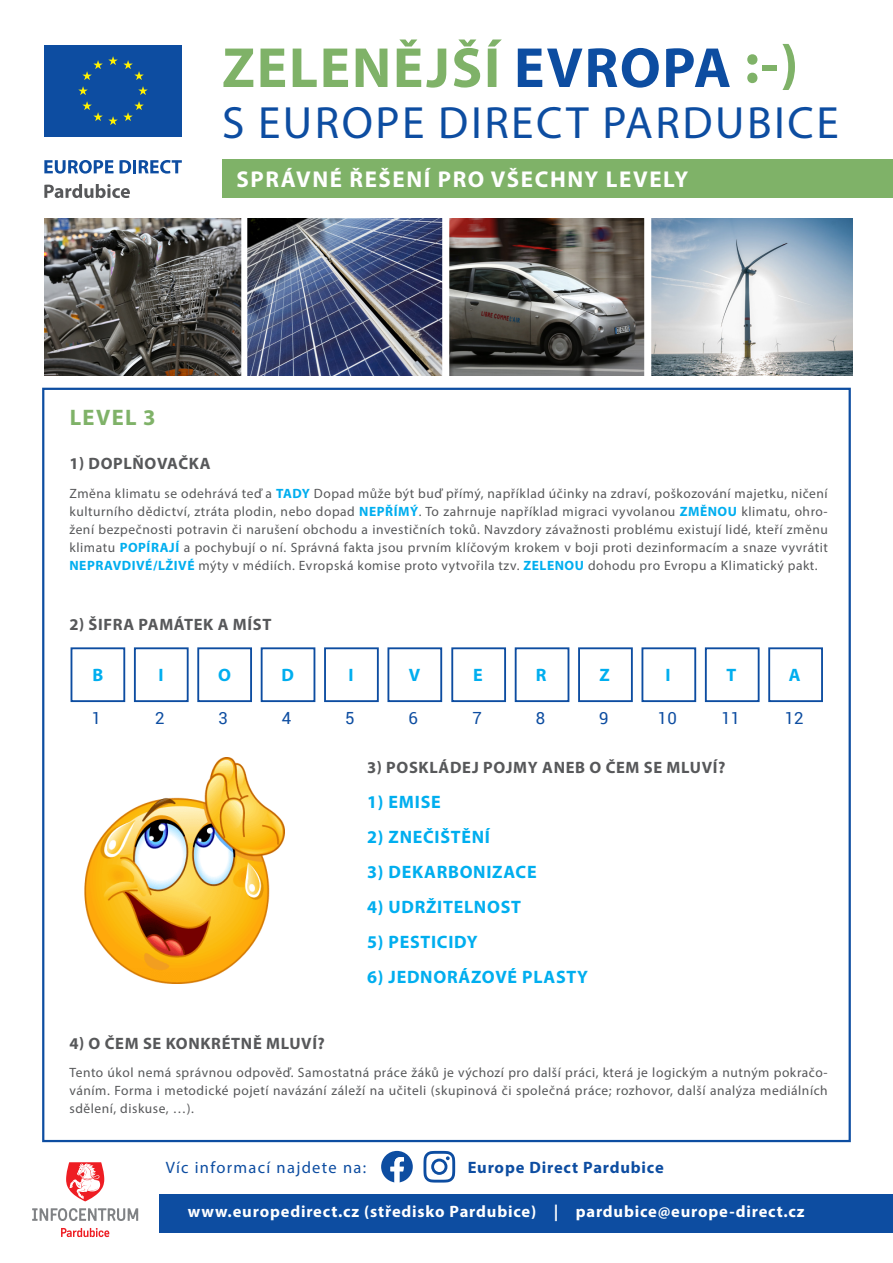
<style>
.page{position:relative;width:893px;height:1263px;background:#fff}
.page>*{position:absolute;margin:0;border:0;box-sizing:border-box;transform-origin:0 0}
.t1{font:700 57px "Myriad Pro";letter-spacing:.03em;color:#7fb268}
.t2{font:45.45px "Myriad Pro";letter-spacing:.055em;color:#0d4da1}
.t3{font:700 22.95px "Myriad Pro";letter-spacing:.07em;color:#fff}
.t4{font:700 22.5px "Myriad Pro";letter-spacing:.06em;color:#7fb268}
.t5{font:700 18px "Myriad Pro";letter-spacing:.04em;color:#00aeef}
.t6{font:16.8px "Roboto";color:#0d4da1}
.t7{font:700 16.5px "Myriad Pro";letter-spacing:.04em;color:#57585a}
.t8{font:700 16.5px "Myriad Pro";letter-spacing:.05em;color:#fff}
.t9{font:16.5px "Myriad Pro";letter-spacing:.08em;color:#0d4da1}
.t10{font:700 16.5px "Myriad Pro";letter-spacing:.05em;color:#0d4da1}
.t11{font:13.5px/18px "Myriad Pro";letter-spacing:.04em;color:#57585a;text-align:justify}
.s1{color:#0d4da1}
.s2{font-weight:700;color:#00aeef}
</style>
<div class="page">
<img style="left:44px;top:218px;width:808px;height:157px">
<div style="left:241px;top:212px;width:6px;height:222px;background:#fff"></div>
<div style="left:443px;top:212px;width:6px;height:222px;background:#fff"></div>
<div style="left:645px;top:212px;width:6px;height:222px;background:#fff"></div>
<div style="left:442px;top:212px;width:6px;height:222px;background:#fff"></div>
<div style="left:644px;top:212px;width:6px;height:222px;background:#fff"></div>
<div style="left:223px;top:160px;width:670px;height:38px;background:#7fb268"></div>
<svg style="left:44px;top:160px;width:70px;height:14px"></svg>
<svg style="left:120px;top:160px;width:62px;height:14px"></svg>
<div style="left:44px;top:45px;width:138px;height:92px;background:#0d4da1"></div>
<svg style="left:78px;top:86px;width:10px;height:9px"></svg>
<svg style="left:82px;top:101px;width:62px;height:24px"></svg>
<svg style="left:138px;top:86px;width:10px;height:9px"></svg>
<svg style="left:82px;top:56px;width:62px;height:24px"></svg>
<svg style="left:44px;top:184px;width:86px;height:14px"></svg>
<svg style="left:66px;top:1162px;width:38px;height:39px"></svg>
<svg style="left:61px;top:1228px;width:48px;height:9px"></svg>
<svg style="left:32px;top:1208px;width:106px;height:13px"></svg>
<div style="left:159px;top:1194px;width:734px;height:38px;background:#0d4da1"></div>
<svg style="left:381px;top:1151px;width:32px;height:31px"></svg>
<svg style="left:423px;top:1151px;width:32px;height:31px"></svg>
<div style="left:71px;top:647px;width:54px;height:55px;border:2px solid #0d4da1"></div>
<div style="left:134px;top:647px;width:55px;height:55px;border:2px solid #0d4da1"></div>
<div style="left:197px;top:647px;width:55px;height:55px;border:2px solid #0d4da1"></div>
<div style="left:261px;top:647px;width:54px;height:55px;border:2px solid #0d4da1"></div>
<div style="left:324px;top:647px;width:55px;height:55px;border:2px solid #0d4da1"></div>
<div style="left:387px;top:647px;width:55px;height:55px;border:2px solid #0d4da1"></div>
<div style="left:451px;top:647px;width:55px;height:55px;border:2px solid #0d4da1"></div>
<div style="left:515px;top:647px;width:54px;height:55px;border:2px solid #0d4da1"></div>
<div style="left:578px;top:647px;width:55px;height:55px;border:2px solid #0d4da1"></div>
<div style="left:641px;top:647px;width:55px;height:55px;border:2px solid #0d4da1"></div>
<div style="left:705px;top:647px;width:55px;height:55px;border:2px solid #0d4da1"></div>
<div style="left:768px;top:647px;width:55px;height:55px;border:2px solid #0d4da1"></div>
<img style="left:84px;top:758px;width:201px;height:225px">
<p class="t1" style="left:222px;top:31px;width:578px">ZELENĚJŠÍ <span class="s1">EVROPA</span> :-)</p>
<p class="t2" style="left:222px;top:95px;width:618px">S EUROPE DIRECT PARDUBICE</p>
<p class="t3" style="left:236px;top:164px;width:453px">SPRÁVNÉ ŘEŠENÍ PRO VŠECHNY LEVELY</p>
<p class="t4" style="left:70px;top:403px;width:87px">LEVEL 3</p>
<p class="t7" style="left:69px;top:453px;width:143px">1) DOPLŇOVAČKA</p>
<p class="t11" style="left:69px;top:484px;width:760px">Změna klimatu se odehrává teď a <span class="s2">TADY</span> Dopad může být buď přímý, například účinky na zdraví, poškozování majetku, ničení kulturního dědictví, ztráta plodin, nebo dopad <span class="s2">NEPŘÍMÝ</span>. To zahrnuje například migraci vyvolanou <span class="s2">ZMĚNOU</span> klimatu, ohro&shy;žení bezpečnosti potravin či narušení obchodu a investičních toků. Navzdory závažnosti problému existují lidé, kteří změnu klimatu <span class="s2">POPÍRAJÍ</span> a pochybují o ní. Správná fakta jsou prvním klíčovým krokem v boji proti dezinformacím a snaze vyvrátit <span class="s2">NEPRAVDIVÉ/LŽIVÉ</span> mýty v médiích. Evropská komise proto vytvořila tzv. <span class="s2">ZELENOU</span> dohodu pro Evropu a Klimatický pakt.</p>
<p class="t7" style="left:69px;top:613px;width:203px">2) ŠIFRA PAMÁTEK A MÍST</p>
<p class="t5" style="left:92px;top:663px;width:12px">B</p>
<p class="t5" style="left:159px;top:663px;width:7px">I</p>
<p class="t5" style="left:218px;top:663px;width:14px">O</p>
<p class="t5" style="left:282px;top:663px;width:14px">D</p>
<p class="t5" style="left:349px;top:663px;width:7px">I</p>
<p class="t5" style="left:409px;top:663px;width:13px">V</p>
<p class="t5" style="left:473px;top:663px;width:11px">E</p>
<p class="t5" style="left:536px;top:663px;width:12px">R</p>
<p class="t5" style="left:599px;top:663px;width:12px">Z</p>
<p class="t5" style="left:665px;top:663px;width:7px">I</p>
<p class="t5" style="left:726px;top:663px;width:11px">T</p>
<p class="t5" style="left:789px;top:663px;width:13px">A</p>
<p class="t6" style="left:92px;top:706px;width:11px">1</p>
<p class="t6" style="left:155px;top:706px;width:11px">2</p>
<p class="t6" style="left:218px;top:706px;width:11px">3</p>
<p class="t6" style="left:282px;top:706px;width:11px">4</p>
<p class="t6" style="left:345px;top:706px;width:11px">5</p>
<p class="t6" style="left:409px;top:706px;width:11px">6</p>
<p class="t6" style="left:472px;top:706px;width:11px">7</p>
<p class="t6" style="left:536px;top:706px;width:11px">8</p>
<p class="t6" style="left:599px;top:706px;width:11px">9</p>
<p class="t6" style="left:658px;top:706px;width:20px">10</p>
<p class="t6" style="left:721px;top:706px;width:20px">11</p>
<p class="t6" style="left:785px;top:706px;width:20px">12</p>
<p class="t7" style="left:367px;top:756px;width:360px">3) POSKLÁDEJ POJMY ANEB O ČEM SE MLUVÍ?</p>
<p class="t5" style="left:367px;top:790px;width:75px">1) EMISE</p>
<p class="t5" style="left:367px;top:825px;width:124px">2) ZNEČIŠTĚNÍ</p>
<p class="t5" style="left:367px;top:860px;width:171px">3) DEKARBONIZACE</p>
<p class="t5" style="left:367px;top:895px;width:155px">4) UDRŽITELNOST</p>
<p class="t5" style="left:367px;top:930px;width:112px">5) PESTICIDY</p>
<p class="t5" style="left:367px;top:965px;width:222px">6) JEDNORÁZOVÉ PLASTY</p>
<p class="t7" style="left:69px;top:1032px;width:257px">4) O ČEM SE KONKRÉTNĚ MLUVÍ?</p>
<p class="t11" style="left:69px;top:1063px;width:760px">Tento úkol nemá správnou odpověď. Samostatná práce žáků je výchozí pro další práci, která je logickým a nutným pokračo&shy;váním. Forma i metodické pojetí navázání záleží na učiteli (skupinová či společná práce; rozhovor, další analýza mediálních sdělení, diskuse, …).</p>
<p class="t9" style="left:166px;top:1157px;width:202px">Víc informací najdete na:</p>
<p class="t10" style="left:468px;top:1156px;width:198px">Europe Direct Pardubice</p>
<p class="t8" style="left:188px;top:1201px;width:618px">www.europedirect.cz (středisko Pardubice) | pardubice@europe-direct.cz</p>
</div>
